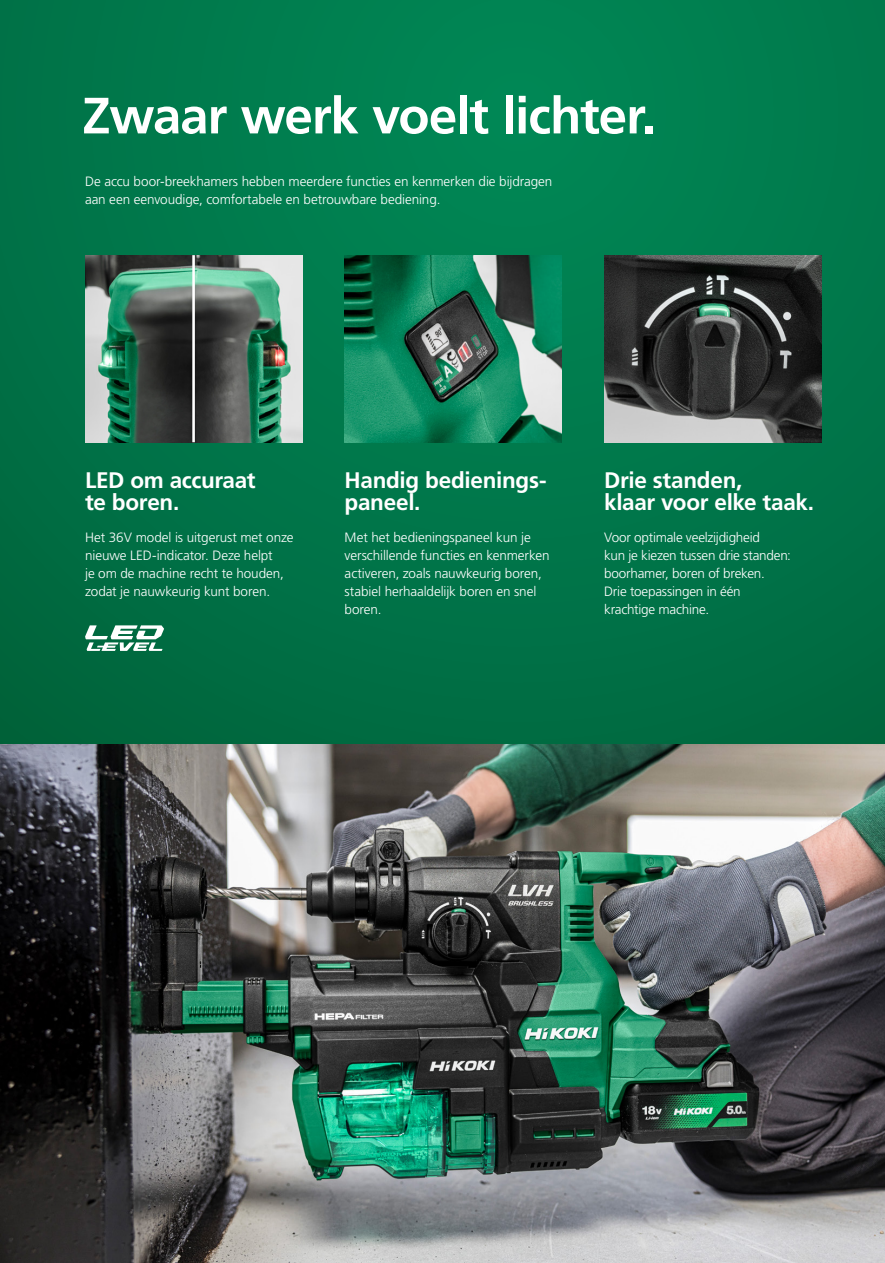
<style>
.page{position:relative;width:885px;height:1263px;background:#fff}
.page>*{position:absolute;margin:0;border:0;box-sizing:border-box;transform-origin:0 0}
.t1{font:700 51px "Frutiger LT Std";letter-spacing:-.025em;color:#fff}
.t2{font:700 22.5px/22.5px "Frutiger LT Std";letter-spacing:-.015em;color:#fff}
.t3{font:300 13.5px/18px "Frutiger LT Std";letter-spacing:-.01em;color:#fff}
</style>
<div class="page">
<div style="left:0;top:0;width:884px;height:744px;background:linear-gradient(to bottom,#018252,#016b42)"></div>
<img style="left:0;top:744px;width:884px;height:519px">
<img style="left:344px;top:255px;width:217px;height:187px">
<img style="left:604px;top:255px;width:217px;height:187px">
<img style="left:225px;top:255px;width:77px;height:187px">
<img style="left:85px;top:255px;width:140px;height:187px">
<hr style="left:192px;top:255px;width:3px;height:187px;background:#fff">
<svg style="left:85px;top:625px;width:79px;height:26px"></svg>
<h1 class="t1" style="left:82px;top:86px;width:575px">Zwaar werk voelt lichter.</h1>
<p class="t3" style="left:85px;top:173px;width:469px">De accu boor-breekhamers hebben meerdere functies en kenmerken die bijdragen aan een eenvoudige, comfortabele en betrouwbare bediening.</p>
<h2 class="t2" style="left:85px;top:469px;width:172px">LED om accuraat te boren.</h2>
<p class="t3" style="left:85px;top:528px;width:210px">Het 36V model is uitgerust met onze nieuwe LED-indicator. Deze helpt<br>je om de machine recht te houden, zodat je nauwkeurig kunt boren.</p>
<h2 class="t2" style="left:344px;top:469px;width:203px">Handig bedienings&shy;paneel.</h2>
<p class="t3" style="left:344px;top:528px;width:206px">Met het bedieningspaneel kun je verschillende functies en kenmerken activeren, zoals nauwkeurig boren, stabiel herhaaldelijk boren en snel boren.</p>
<h2 class="t2" style="left:604px;top:469px;width:211px">Drie standen,<br>klaar voor elke taak.</h2>
<p class="t3" style="left:604px;top:528px;width:188px">Voor optimale veelzijdigheid<br>kun je kiezen tussen drie standen: boorhamer, boren of breken.<br>Drie toepassingen in één krachtige machine.</p>
</div>
